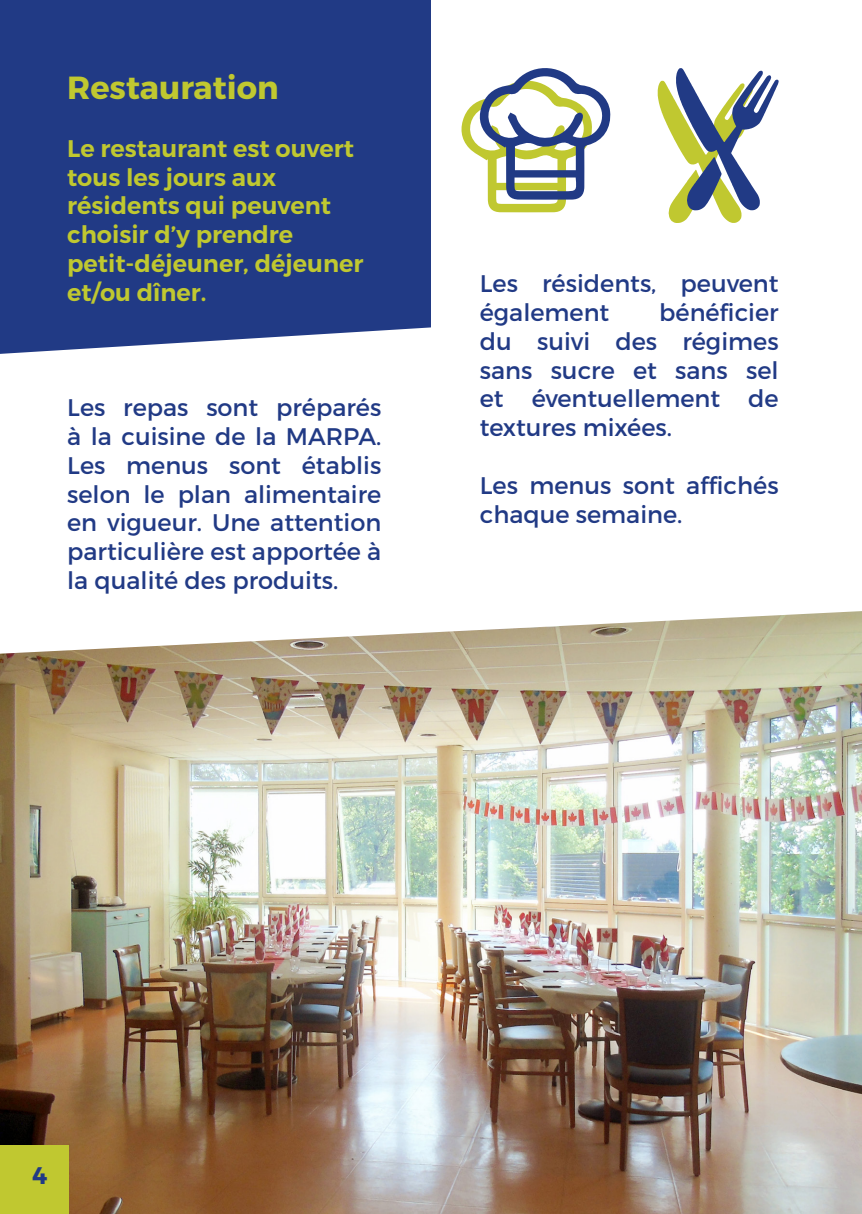
<style>
.page{position:relative;width:862px;height:1214px;background:#fff}
.page>*{position:absolute;margin:0;border:0;box-sizing:border-box;transform-origin:0 0}
.t1{font:700 32px "Montserrat";color:#c0c830}
.t2{font:24px/28.8px "Montserrat";color:#213a85;text-align:justify}
.t3{font:600 24px/28.8px "Montserrat";color:#c0c830}
.t4{font:700 24px "Montserrat";color:#213a85}
</style>
<div class="page">
<div style="left:0;top:0;width:431px;height:354px;background:#213a85"></div>
<svg style="left:657px;top:68px;width:121px;height:155px"></svg>
<svg style="left:461px;top:68px;width:150px;height:144px"></svg>
<img style="left:0;top:611px;width:862px;height:602px">
<div style="left:0;top:1145px;width:68px;height:68px;background:#c0c830"></div>
<p class="t1" style="left:67px;top:68px;width:213px">Restauration</p>
<p class="t3" style="left:67px;top:134px;width:298px">Le restaurant est ouvert tous les jours aux résidents qui peuvent choisir d’y prendre petit‑déjeuner, déjeuner et/ou dîner.</p>
<p class="t2" style="left:67px;top:393px;width:316px">Les repas sont préparés à la cuisine de la MARPA.<br>Les menus sont établis selon le plan alimentaire en vigueur. Une attention particulière est apportée à la qualité des produits.</p>
<p class="t2" style="left:480px;top:269px;width:300px">Les résidents, peuvent également</p>
<p class="t2" style="left:480px;top:298px;width:300px;text-indent:179px">bénéficier du suivi des régimes sans sucre et sans sel et éventuellement de textures mixées.</p>
<p class="t2" style="left:480px;top:471px;width:300px">Les menus sont affichés chaque semaine.</p>
<p class="t4" style="left:32px;top:1159px;width:17px">4</p>
</div>
